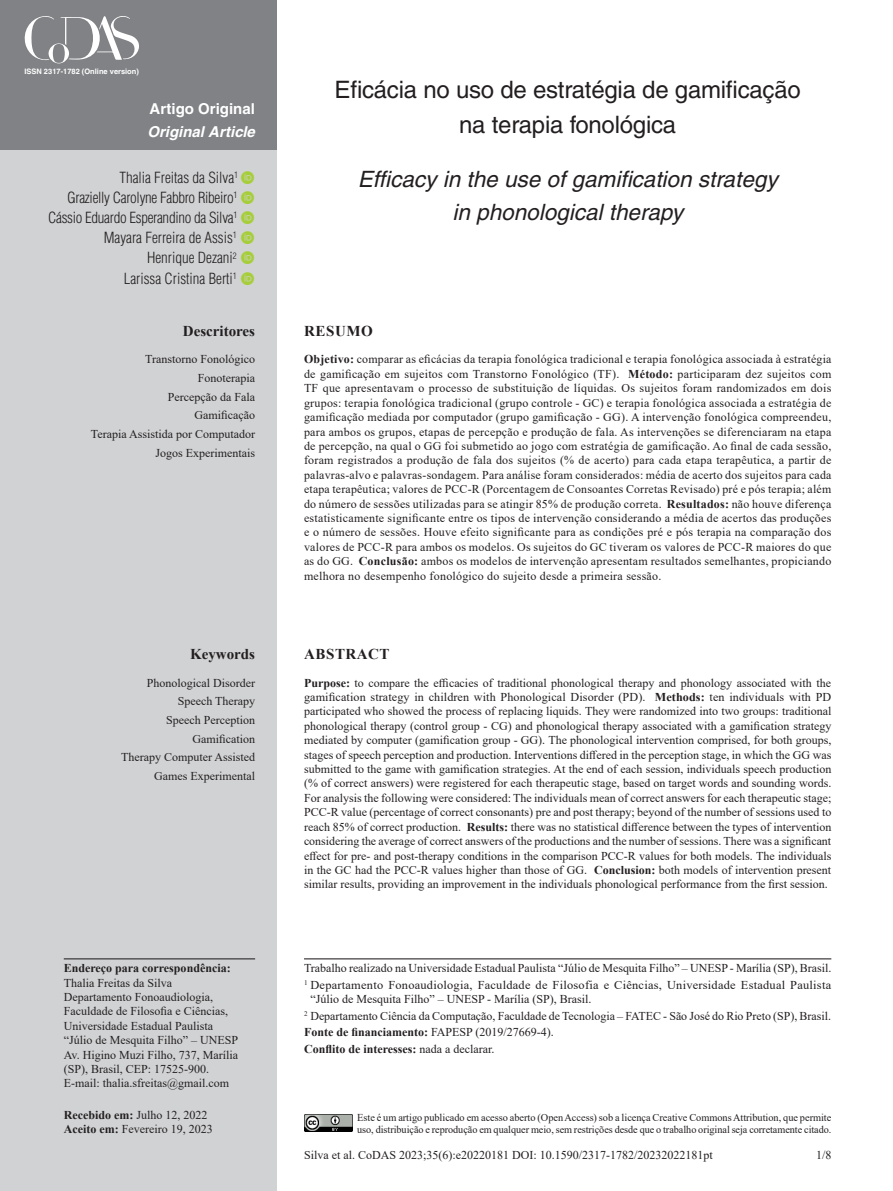
<style>
.page{position:relative;width:893px;height:1191px;background:#fff}
.page>*{position:absolute;margin:0;border:0;box-sizing:border-box;transform-origin:0 0}
.ArticleTitle{font:24px/34.5px "Helvetica";letter-spacing:-.01em;color:#231f20;text-align:center}
.ArticleTitle-Trans1{font:italic 22.5px/33px "Helvetica";color:#231f20;text-align:center}
.Authors{font:300 condensed 15px "Helvetica";color:#231f20}
.Authors-2{font:300 condensed 15px "Helvetica";letter-spacing:-.02em;color:#231f20}
.t1{font:italic 700 15px "Helvetica";color:#fff}
.t2{font:700 15px "Helvetica";color:#fff}
.KeywordsTitle{font:700 15px "Times New Roman";color:#231f20}
.KeywordsTitle-Trans1{font:700 15px "Times New Roman";color:#231f20}
.AbstractTitle-Trans1{font:700 15px "Times New Roman";letter-spacing:.035em;color:#231f20}
.AbstractTitle{font:700 15px "Times New Roman";letter-spacing:.035em;color:#231f20}
.Abstract-Trans1{font:12px/14.4px "Times New Roman";color:#231f20;text-align:justify}
.Abstract{font:12px/14.4px "Times New Roman";letter-spacing:.02em;color:#231f20;text-align:justify}
.Correspondence{font:12px/14.4px "Times New Roman";color:#231f20}
.Affiliations{font:12px/14.4px "Times New Roman";letter-spacing:.02em;color:#231f20}
.Keywords{font:12px "Times New Roman";color:#231f20}
.Keywords-Trans1{font:12px "Times New Roman";color:#231f20}
.fnArticleOther{font:12px "Times New Roman";color:#231f20}
.Affiliations-2{font:12px "Times New Roman";color:#231f20}
.History{font:12px/14.4px "Times New Roman";color:#231f20}
.fnFinancial-disclosu{font:700 12px "Times New Roman";color:#231f20}
.fnConflict{font:700 12px "Times New Roman";color:#231f20}
.pubNameFooter{font:10.5px/12.6px "Times New Roman";letter-spacing:-.005em;color:#231f20}
.t3{font:700 7.5px "Helvetica";color:#fff}
.s1{font-weight:700}
.s2{font-weight:400}
</style>
<div class="page">
<div style="left:0;top:149px;width:276px;height:1042px;background:#d1d2d4"></div>
<div style="left:0;top:0;width:276px;height:149px;background:#808285"></div>
<img style="left:304px;top:1114px;width:48px;height:17px">
<svg style="left:24px;top:16px;width:115px;height:48px"></svg>
<hr style="left:64px;top:958px;width:191px;height:1px;background:#231f20">
<hr style="left:304px;top:958px;width:527px;height:1px;background:#231f20">
<p class="t3" style="left:24px;top:66px;width:116px">ISSN 2317-1782 (Online version)</p>
<p class="t2" style="left:150px;top:100px;width:107px">Artigo Original</p>
<p class="t1" style="left:147px;top:122px;width:109px">Original Article</p>
<p class="Authors" style="left:119px;top:168px;width:120px">Thalia Freitas da Silva<sup>1</sup></p>
<p class="Authors-2" style="left:68px;top:188px;width:171px">Grazielly Carolyne Fabbro Ribeiro<sup>1</sup></p>
<p class="Authors-2" style="left:48px;top:208px;width:191px">Cássio Eduardo Esperandino da Silva<sup>1</sup></p>
<p class="Authors" style="left:104px;top:228px;width:135px">Mayara Ferreira de Assis<sup>1</sup></p>
<p class="Authors" style="left:147px;top:249px;width:91px">Henrique Dezani<sup>2</sup></p>
<p class="Authors" style="left:124px;top:269px;width:115px">Larissa Cristina Berti<sup>1</sup></p>
<p class="KeywordsTitle" style="left:183px;top:320px;width:74px">Descritores</p>
<p class="Keywords" style="left:145px;top:351px;width:111px">Transtorno Fonológico</p>
<p class="Keywords" style="left:198px;top:370px;width:59px">Fonoterapia</p>
<p class="Keywords" style="left:168px;top:388px;width:89px">Percepção da Fala</p>
<p class="Keywords" style="left:194px;top:407px;width:62px">Gamificação</p>
<p class="Keywords" style="left:91px;top:425px;width:166px">Terapia Assistida por Computador</p>
<p class="Keywords" style="left:155px;top:444px;width:101px">Jogos Experimentais</p>
<p class="KeywordsTitle-Trans1" style="left:190px;top:643px;width:66px">Keywords</p>
<p class="Keywords-Trans1" style="left:147px;top:674px;width:110px">Phonological Disorder</p>
<p class="Keywords-Trans1" style="left:178px;top:693px;width:79px">Speech Therapy</p>
<p class="Keywords-Trans1" style="left:166px;top:711px;width:90px">Speech Perception</p>
<p class="Keywords-Trans1" style="left:192px;top:730px;width:64px">Gamification</p>
<p class="Keywords-Trans1" style="left:121px;top:749px;width:135px">Therapy Computer Assisted</p>
<p class="Keywords-Trans1" style="left:154px;top:767px;width:102px">Games Experimental</p>
<p class="Correspondence" style="left:64px;top:960px;width:176px"><span class="s1">Endereço para correspondência:<br></span>Thalia Freitas da Silva<br>Departamento Fonoaudiologia,<br>Faculdade de Filosofia e Ciências,<br>Universidade Estadual Paulista “Júlio de Mesquita Filho” – UNESP<br>Av. Higino Muzi Filho, 737, Marília (SP), Brasil, CEP: 17525-900.<br>E-mail: thalia.sfreitas@gmail.com</p>
<p class="History" style="left:64px;top:1107px;width:150px"><span class="s1">Recebido em:</span> Julho 12, 2022<br><span class="s1">Aceito em:</span> Fevereiro 19, 2023</p>
<p class="ArticleTitle" style="left:335px;top:72px;width:468px">Eficácia no uso de estratégia de gamificação na terapia fonológica</p>
<p class="ArticleTitle-Trans1" style="left:358px;top:162px;width:421px">Efficacy in the use of gamification strategy in phonological therapy</p>
<p class="AbstractTitle" style="left:304px;top:320px;width:70px">RESUMO</p>
<p class="Abstract" style="left:304px;top:352px;width:529px"><span class="s1">Objetivo:</span> comparar as eficácias da terapia fonológica tradicional e terapia fonológica associada à estratégia de gamificação em sujeitos com Transtorno Fonológico (TF). <span class="s1">Método:</span> participaram dez sujeitos com TF que apresentavam o processo de substituição de líquidas. Os sujeitos foram randomizados em dois grupos: terapia fonológica tradicional (grupo controle - GC) e terapia fonológica associada a estratégia de gamificação mediada por computador (grupo gamificação - GG). A intervenção fonológica compreendeu, para ambos os grupos, etapas de percepção e produção de fala. As intervenções se diferenciaram na etapa de percepção, na qual o GG foi submetido ao jogo com estratégia de gamificação. Ao final de cada sessão, foram registrados a produção de fala dos sujeitos (% de acerto) para cada etapa terapêutica, a partir de palavras-alvo e palavras-sondagem. Para análise foram considerados: média de acerto dos sujeitos para cada etapa terapêutica; valores de PCC-R (Porcentagem de Consoantes Corretas Revisado) pré e pós terapia; além do número de sessões utilizadas para se atingir 85% de produção correta. <span class="s1">Resultados:</span> não houve diferença estatisticamente significante entre os tipos de intervenção considerando a média de acertos das produções e o número de sessões. Houve efeito significante para as condições pré e pós terapia na comparação dos valores de PCC-R para ambos os modelos. Os sujeitos do GC tiveram os valores de PCC-R maiores do que as do GG. <span class="s1">Conclusão:</span> ambos os modelos de intervenção apresentam resultados semelhantes, propiciando melhora no desempenho fonológico do sujeito desde a primeira sessão.</p>
<p class="AbstractTitle-Trans1" style="left:304px;top:643px;width:87px">ABSTRACT</p>
<p class="Abstract-Trans1" style="left:304px;top:675px;width:529px"><span class="s1">Purpose:</span> to compare the efficacies of traditional phonological therapy and phonology associated with the gamification strategy in children with Phonological Disorder (PD). <span class="s1">Methods:</span> ten individuals with PD participated who showed the process of replacing liquids. They were randomized into two groups: traditional phonological therapy (control group - CG) and phonological therapy associated with a gamification strategy mediated by computer (gamification group - GG). The phonological intervention comprised, for both groups, stages of speech perception and production. Interventions differed in the perception stage, in which the GG was submitted to the game with gamification strategies. At the end of each session, individuals speech production (% of correct answers) were registered for each therapeutic stage, based on target words and sounding words.<br>For analysis the following were considered: The individuals mean of correct answers for each therapeutic stage; PCC-R value (percentage of correct consonants) pre and post therapy; beyond of the number of sessions used to reach 85% of correct production. <span class="s1">Results:</span> there was no statistical difference between the types of intervention considering the average of correct answers of the productions and the number of sessions. There was a significant effect for pre- and post-therapy conditions in the comparison PCC-R values for both models. The individuals in the GC had the PCC-R values higher than those of GG. <span class="s1">Conclusion:</span> both models of intervention present similar results, providing an improvement in the individuals phonological performance from the first session.</p>
<p class="fnArticleOther" style="left:304px;top:959px;width:529px">Trabalho realizado na Universidade Estadual Paulista “Júlio de Mesquita Filho” – UNESP - Marília (SP), Brasil.</p>
<p class="Affiliations" style="left:310px;top:977px;width:522px;text-indent:-6px"><sup>1</sup> Departamento Fonoaudiologia, Faculdade de Filosofia e Ciências, Universidade Estadual Paulista “Júlio de Mesquita Filho” – UNESP - Marília (SP), Brasil.</p>
<p class="Affiliations-2" style="left:304px;top:1007px;width:528px"><sup>2</sup> Departamento Ciência da Computação, Faculdade de Tecnologia – FATEC - São José do Rio Preto (SP), Brasil.</p>
<p class="fnFinancial-disclosu" style="left:304px;top:1023px;width:251px">Fonte de financiamento: <span class="s2">FAPESP (2019/27669-4).</span></p>
<p class="fnConflict" style="left:304px;top:1040px;width:192px">Conflito de interesses: <span class="s2">nada a declarar.</span></p>
<p class="pubNameFooter" style="left:357px;top:1110px;width:476px">Este é um artigo publicado em acesso aberto (Open Access) sob a licença Creative Commons Attribution, que permite uso, distribuição e reprodução em qualquer meio, sem restrições desde que o trabalho original seja corretamente citado.</p>
<p class="Abstract-Trans1" style="left:304px;top:1147px;width:410px">Silva et al. CoDAS 2023;35(6):e20220181 DOI: 10.1590/2317-1782/20232022181pt</p>
<p class="Abstract-Trans1" style="left:816px;top:1147px;width:17px">1/8</p>
</div>
